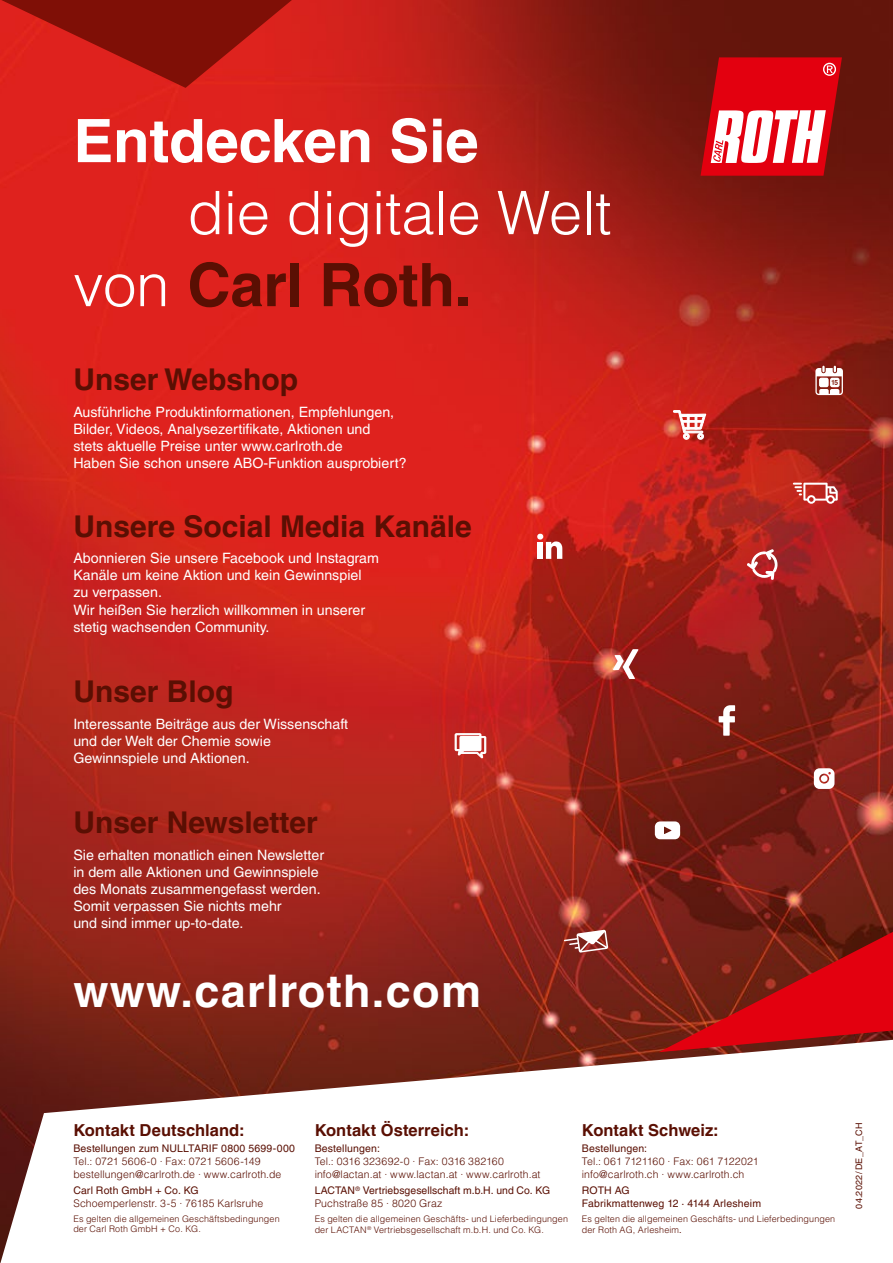
<style>
.page{position:relative;width:893px;height:1263px;background:#fff}
.page>*{position:absolute;margin:0;border:0;box-sizing:border-box;transform-origin:0 0}
.t1{font:300 60px/72px "Helvetica LT Pro";letter-spacing:-.005em;color:#fff}
.t2{font:700 60px "Helvetica LT Pro";letter-spacing:-.005em;color:#fff}
.t3{font:700 45px "Helvetica LT Pro";letter-spacing:.03em;color:#fff}
.t4{font:700 30px "Helvetica LT Pro";color:#5a0f03}
.t5{font:700 16.5px "Helvetica LT Pro";color:#5a0f03}
.t6{font:14.25px/17.1px "Helvetica LT Pro";color:#fff}
.t7{font:300 10.5px/12.6px "Helvetica LT Pro";letter-spacing:.01em;color:#5a0f03}
.t8{font:10.5px/12.6px "Helvetica LT Pro";letter-spacing:.015em;color:#5a0f03}
.t9{font:300 9px "Helvetica LT Pro";letter-spacing:.015em;color:#5a0f03}
.t10{font:9px "Helvetica LT Pro";letter-spacing:.02em;color:#5a0f03}
.s1{font-weight:700;color:#5a0f03}
.s2{font-weight:400}
</style>
<div class="page">
<img style="left:0;top:0;width:893px;height:1040px">
<svg style="left:1px;top:0;width:291px;height:88px;background:#ae1811"></svg>
<svg style="left:659px;top:932px;width:234px;height:108px;background:#a21412"></svg>
<svg style="left:0;top:1040px;width:891px;height:223px"></svg>
<svg style="left:564px;top:930px;width:44px;height:22px"></svg>
<svg style="left:719px;top:705px;width:16px;height:31px"></svg>
<svg style="left:613px;top:649px;width:26px;height:30px"></svg>
<svg style="left:537px;top:534px;width:25px;height:25px"></svg>
<svg style="left:655px;top:821px;width:25px;height:18px"></svg>
<svg style="left:814px;top:768px;width:20px;height:21px"></svg>
<div style="left:821px;top:775px;width:6px;height:7px;background:#fff;border-radius:50%"></div>
<svg style="left:455px;top:733px;width:31px;height:25px"></svg>
<svg style="left:746px;top:548px;width:33px;height:32px"></svg>
<svg style="left:673px;top:410px;width:33px;height:30px"></svg>
<svg style="left:815px;top:366px;width:28px;height:29px"></svg>
<svg style="left:793px;top:483px;width:45px;height:21px"></svg>
<svg style="left:700px;top:57px;width:142px;height:119px"></svg>
<p class="t2" style="left:73px;top:104px;width:407px">Entdecken Sie</p>
<p class="t1" style="left:73px;top:176px;width:540px;text-indent:114px">die digitale Welt von <span class="s1">Carl Roth.</span></p>
<p class="t4" style="left:73px;top:362px;width:226px">Unser Webshop</p>
<p class="t6" style="left:73px;top:403px;width:322px">Ausführliche Produktinformationen, Empfehlungen,<br>Bilder, Videos, Analysezertifikate, Aktionen und stets aktuelle Preise unter www.carlroth.de</p>
<p class="t6" style="left:73px;top:455px;width:335px">Haben Sie schon unsere ABO-Funktion ausprobiert?</p>
<p class="t4" style="left:73px;top:508px;width:400px">Unsere Social Media Kanäle</p>
<p class="t6" style="left:73px;top:550px;width:307px">Abonnieren Sie unsere Facebook und Instagram Kanäle um keine Aktion und kein Gewinnspiel zu verpassen.<br>Wir heißen Sie herzlich willkommen in unserer stetig wachsenden Community.</p>
<p class="t4" style="left:73px;top:673px;width:162px">Unser Blog</p>
<p class="t6" style="left:73px;top:715px;width:276px">Interessante Beiträge aus der Wissenschaft und der Welt der Chemie sowie</p>
<p class="t6" style="left:73px;top:749px;width:178px">Gewinnspiele und Aktionen.</p>
<p class="t4" style="left:73px;top:804px;width:246px">Unser Newsletter</p>
<p class="t6" style="left:73px;top:846px;width:252px">Sie erhalten monatlich einen Newsletter in dem alle Aktionen und Gewinnspiele</p>
<p class="t6" style="left:73px;top:880px;width:249px">des Monats zusammengefasst werden.<br>Somit verpassen Sie nichts mehr<br>und sind immer up-to-date.</p>
<p class="t3" style="left:73px;top:964px;width:409px">www.carlroth.com</p>
<p class="t5" style="left:73px;top:1120px;width:173px">Kontakt Deutschland:</p>
<p class="t8" style="left:73px;top:1142px;width:223px">Bestellungen zum NULLTARIF 0800 5699-000</p>
<p class="t7" style="left:73px;top:1155px;width:210px">Tel.: 0721 5606-0 · Fax: 0721 5606-149 bestellungen@carlroth.de · www.carlroth.de</p>
<p class="t8" style="left:73px;top:1184px;width:127px">Carl Roth GmbH + Co. KG</p>
<p class="t7" style="left:73px;top:1197px;width:191px">Schoemperlenstr. 3-5 · 76185 Karlsruhe</p>
<p class="t9" style="left:73px;top:1213px;width:208px">Es gelten die allgemeinen Geschäftsbedingungen</p>
<p class="t9" style="left:73px;top:1223px;width:129px">der Carl Roth GmbH + Co. KG.</p>
<p class="t5" style="left:315px;top:1120px;width:156px">Kontakt Österreich:</p>
<p class="t8" style="left:315px;top:1142px;width:67px">Bestellungen:</p>
<p class="t7" style="left:315px;top:1155px;width:191px">Tel.: 0316 323692-0 · Fax: 0316 382160</p>
<p class="t7" style="left:315px;top:1167px;width:227px">info@lactan.at · www.lactan.at · www.carlroth.at</p>
<p class="t8" style="left:315px;top:1184px;width:237px">LACTAN<sup>®</sup> Vertriebsgesellschaft m.b.H. und Co. KG</p>
<p class="t7" style="left:315px;top:1197px;width:129px">Puchstraße 85 · 8020 Graz</p>
<p class="t9" style="left:315px;top:1213px;width:255px">Es gelten die allgemeinen Geschäfts- und Lieferbedingungen</p>
<p class="t9" style="left:315px;top:1224px;width:231px">der LACTAN<sup>®</sup> Vertriebsgesellschaft m.b.H. und Co. KG.</p>
<p class="t5" style="left:582px;top:1120px;width:138px">Kontakt Schweiz:</p>
<p class="t8" style="left:582px;top:1142px;width:67px">Bestellungen:</p>
<p class="t7" style="left:582px;top:1155px;width:178px">Tel.: 061 7121160 · Fax: 061 7122021</p>
<p class="t7" style="left:582px;top:1167px;width:164px">info@carlroth.ch · www.carlroth.ch</p>
<p class="t8" style="left:582px;top:1184px;width:181px">ROTH AG<br>Fabrikmattenweg 12 · 4144 Arlesheim</p>
<p class="t9" style="left:582px;top:1213px;width:255px">Es gelten die allgemeinen Geschäfts- und Lieferbedingungen</p>
<p class="t9" style="left:582px;top:1224px;width:101px">der Roth AG, Arlesheim<span class="s2">.</span></p>
<p class="t10" style="left:854px;top:1209px;width:88px;rotate:-90deg">04.2022/DE_AT_CH</p>
</div>
